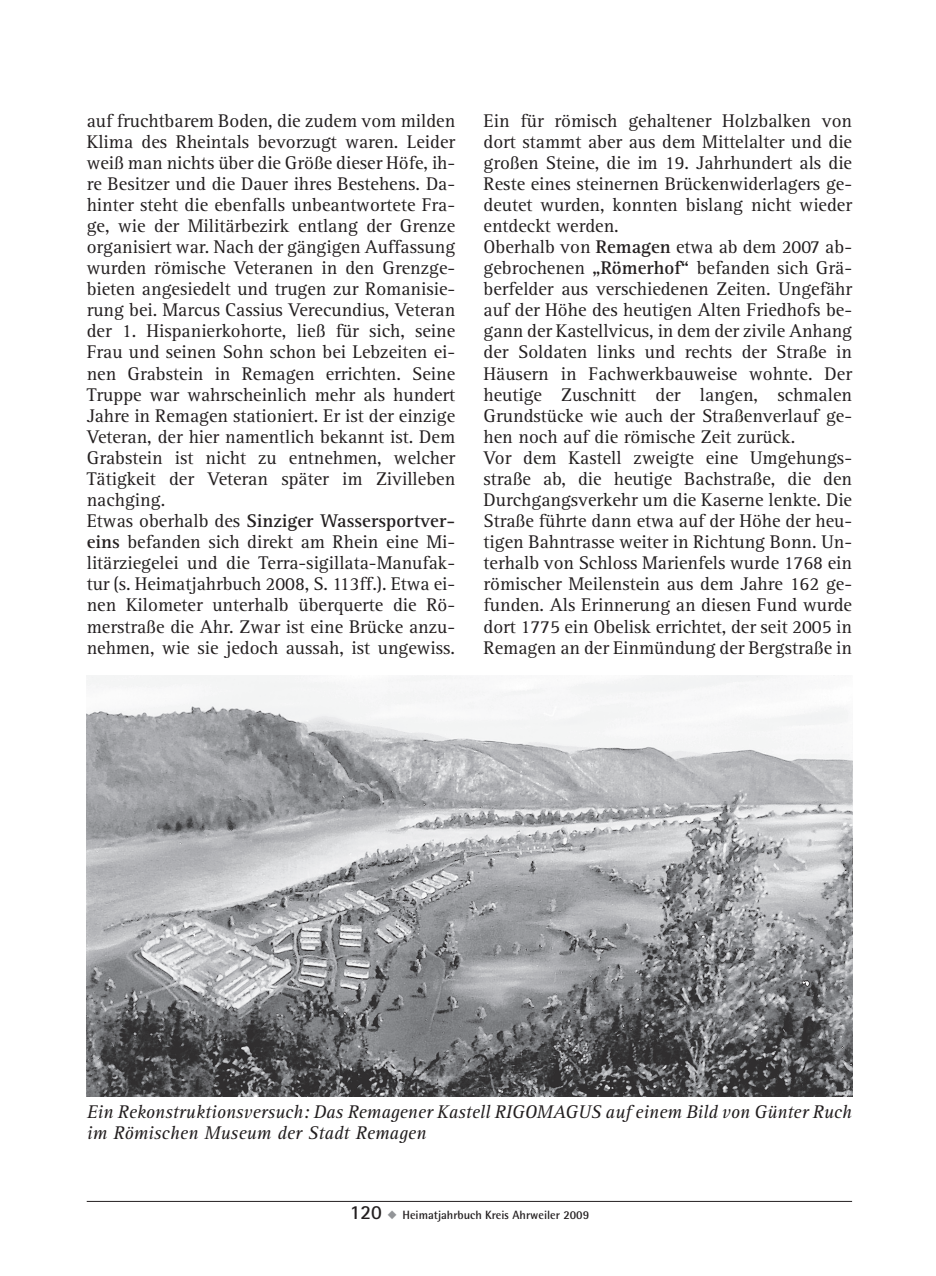
<style>
.page{position:relative;width:936px;height:1276px;background:#fff}
.page>*{position:absolute;margin:0;border:0;box-sizing:border-box;transform-origin:0 0}
.t1{font:19px/21px "Rotis Serif OV AUWRDC";color:#231f20;text-align:justify}
.t2{font:19px/21px "Rotis Serif Italic OV CUWRDC";letter-spacing:-.005em;color:#231f20}
.t3{font:19px "Rotis Serif Bold OV BUWRDC";color:#231f20}
.t4{font:12px "Rotis Semi Sans Bold OV ZTWRDC";color:#231f20}
.s1{font-family:"Rotis Serif OV AUWRDC"}
.s2{font-family:"Rotis Serif Bold OV BUWRDC"}
.s3{font-family:"Rotis Sans Serif Bold OV XTWRDC";font-size:20px}
.s4{color:#939598}
</style>
<div class="page">
<hr style="left:87px;top:1201px;width:765px;height:1px;background:#231f20">
<img style="left:87px;top:675px;width:765px;height:421px">
<p class="t1" style="left:87px;top:110px;width:370px">auf fruchtbarem Boden, die zudem vom milden Klima des Rheintals bevorzugt waren. Leider weiß man nichts über die Größe dieser Höfe, ih&shy;re Besitzer und die Dauer ihres Bestehens. Da&shy;hinter steht die ebenfalls unbeantwortete Fra&shy;ge, wie der Militärbezirk entlang der Grenze organisiert war. Nach der gängigen Auffassung wurden römische Veteranen in den Grenzge&shy;bieten angesiedelt und trugen zur Romanisie&shy;rung bei. Marcus Cassius Verecundius, Veteran der 1. Hispanierkohorte, ließ für sich, seine Frau und seinen Sohn schon bei Lebzeiten ei&shy;nen Grabstein in Remagen errichten. Seine Truppe war wahrscheinlich mehr als hundert Jahre in Remagen stationiert. Er ist der einzige Veteran, der hier namentlich bekannt ist. Dem Grabstein ist nicht zu entnehmen, welcher Tätigkeit der Veteran später im Zivilleben nachging.</p>
<p class="t3" style="left:87px;top:509px;width:370px"><span class="s1">Etwas oberhalb des</span> Sinziger Wassersportver-</p>
<p class="t1" style="left:87px;top:531px;width:370px"><span class="s2">eins</span> befanden sich direkt am Rhein eine Mi&shy;litärziegelei und die Terra-sigillata-Manufak&shy;tur (s. Heimatjahrbuch 2008, S. 113ff.). Etwa ei&shy;nen Kilometer unterhalb überquerte die Rö&shy;merstraße die Ahr. Zwar ist eine Brücke anzu&shy;nehmen, wie sie jedoch aussah, ist ungewiss.</p>
<p class="t1" style="left:484px;top:110px;width:370px;text-align:left">Ein für römisch gehaltener Holzbalken von dort stammt aber aus dem Mittelalter und die großen Steine, die im 19. Jahrhundert als die Reste eines steinernen Brückenwiderlagers ge&shy;deutet wurden, konnten bislang nicht wieder entdeckt werden.<br>Oberhalb von <span class="s2">Remagen</span> etwa ab dem 2007 ab&shy;gebrochenen <span class="s2">„Römerhof“</span> befanden sich Grä&shy;berfelder aus verschiedenen Zeiten. Ungefähr auf der Höhe des heutigen Alten Friedhofs be&shy;gann der Kastellvicus, in dem der zivile Anhang der Soldaten links und rechts der Straße in Häusern in Fachwerkbauweise wohnte. Der heutige Zuschnitt der langen, schmalen Grundstücke wie auch der Straßenverlauf ge&shy;hen noch auf die römische Zeit zurück.<br>Vor dem Kastell zweigte eine Umgehungs&shy;straße ab, die heutige Bachstraße, die den Durchgangsverkehr um die Kaserne lenkte. Die Straße führte dann etwa auf der Höhe der heu&shy;tigen Bahntrasse weiter in Richtung Bonn. Un&shy;terhalb von Schloss Marienfels wurde 1768 ein römischer Meilenstein aus dem Jahre 162 ge&shy;funden. Als Erinnerung an diesen Fund wurde dort 1775 ein Obelisk errichtet, der seit 2005 in Remagen an der Einmündung der Bergstraße in</p>
<p class="t2" style="left:87px;top:1101px;width:767px">Ein Rekonstruktionsversuch: Das Remagener Kastell RIGOMAGUS auf einem Bild von Günter Ruch im Römischen Museum der Stadt Remagen</p>
<p class="t4" style="left:350px;top:1208px;width:241px"><span class="s3">120</span> <span class="s4">◆</span> Heimatjahrbuch Kreis Ahrweiler 2009</p>
</div>
